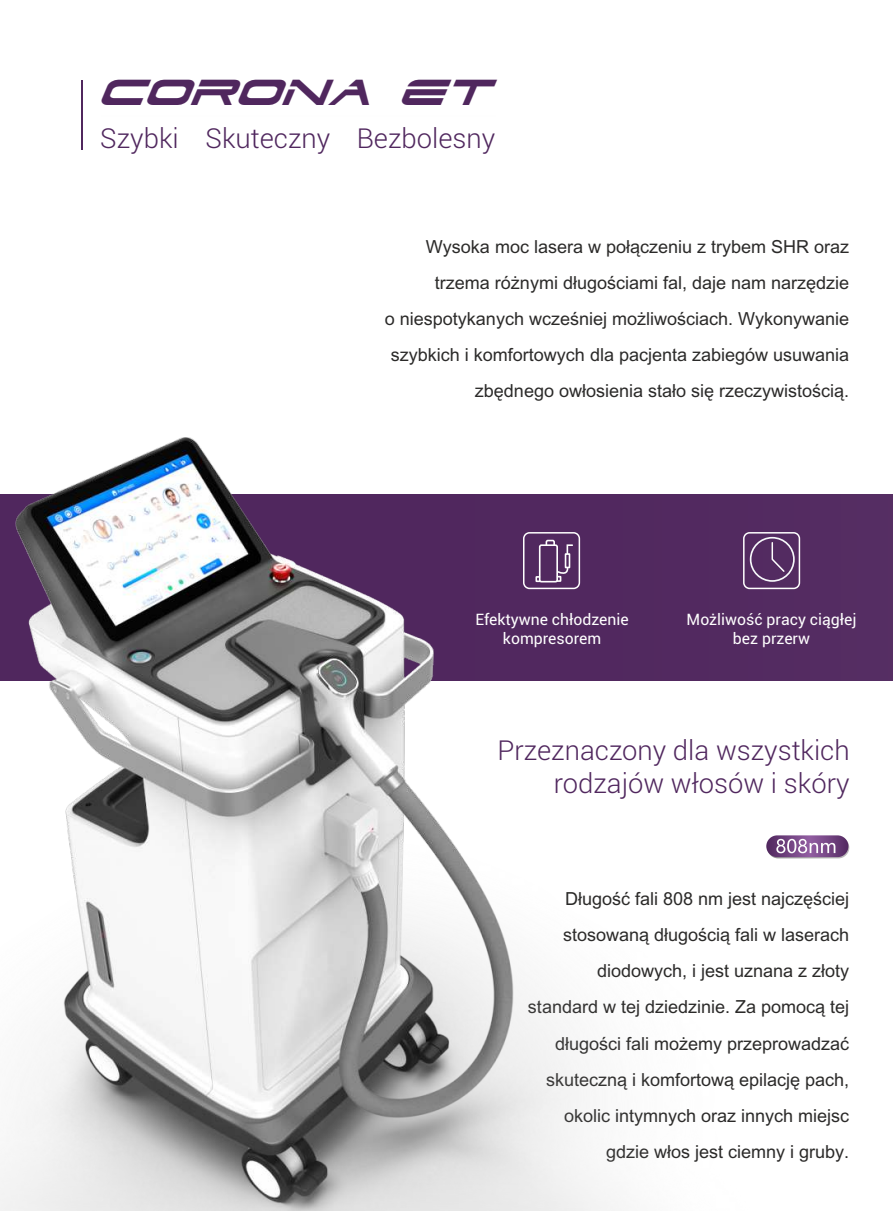
<style>
.page{position:relative;width:893px;height:1211px;background:#fff}
.page>*{position:absolute;margin:0;border:0;box-sizing:border-box;transform-origin:0 0}
.t1{font:italic 43.5px "Dodger";color:#50275e}
.t2{font:300 27.45px/33px "Roboto";color:#50275e;text-align:right}
.t3{font:18px/36.2px "Arial Unicode MS";color:#2b2a29;text-align:right}
.t4{font:15.75px/18.9px "Roboto";color:#fefefe;text-align:center}
</style>
<div class="page">
<div style="left:0;top:494px;width:893px;height:186px;background:#552d62"></div>
<svg style="left:767px;top:836px;width:82px;height:22px"></svg>
<svg style="left:766px;top:835px;width:82px;height:22px"></svg>
<svg style="left:803px;top:838px;width:32px;height:15px"></svg>
<hr style="left:81px;top:80px;width:2px;height:69px;background:#50275e">
<img style="left:0;top:437px;width:803px;height:774px">
<h1 class="t1" style="left:99px;top:70px;width:393px">CORONA ET</h1>
<h2 class="t2" style="left:100px;top:125px;width:396px">Szybki Skuteczny Bezbolesny</h2>
<p class="t3" style="left:385px;top:230px;width:466px">Wysoka moc lasera w połączeniu z trybem SHR oraz trzema różnymi długościami fal, daje nam narzędzie<br>o niespotykanych wcześniej możliwościach. Wykonywanie szybkich i komfortowych dla pacjenta zabiegów usuwania zbędnego owłosienia stało się rzeczywistością.</p>
<p class="t4" style="left:475px;top:612px;width:155px">Efektywne chłodzenie kompresorem</p>
<p class="t4" style="left:686px;top:612px;width:171px">Możliwość pracy ciągłej bez przerw</p>
<h2 class="t2" style="left:497px;top:736px;width:353px">Przeznaczony dla wszystkich rodzajów włosów i skóry</h2>
<p class="t3" style="left:528px;top:882px;width:323px">Długość fali 808 nm jest najczęściej stosowaną długością fali w laserach diodowych, i jest uznana z złoty standard w tej dziedzinie. Za pomocą tej długości fali możemy przeprowadzać skuteczną i komfortową epilację pach, okolic intymnych oraz innych miejsc gdzie włos jest ciemny i gruby.</p>
</div>
